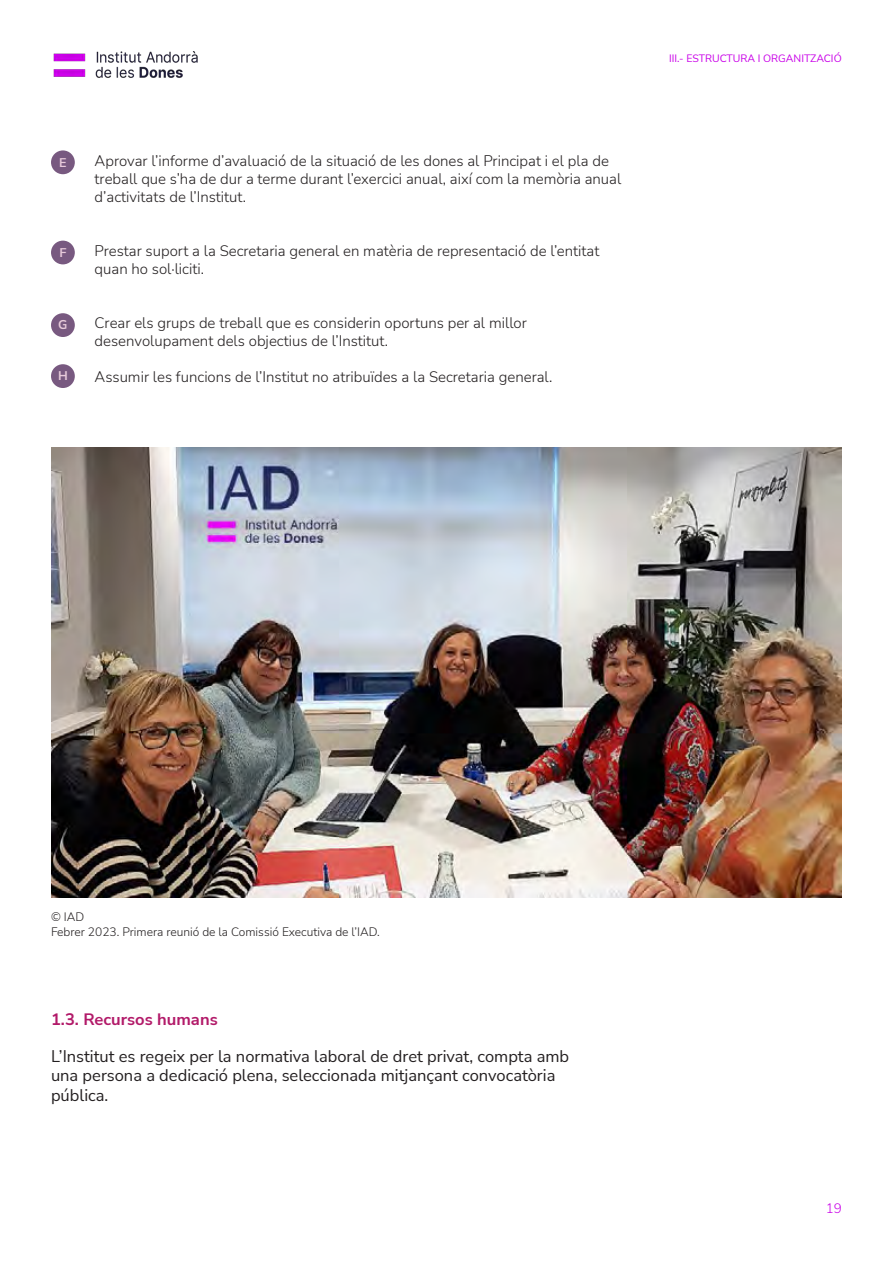
<style>
.page{position:relative;width:893px;height:1263px;background:#fff}
.page>*{position:absolute;margin:0;border:0;box-sizing:border-box;transform-origin:0 0}
.t1{font:16.5px/19.8px "Nunito Sans";color:#231f20}
.t2{font:700 16.5px "Nunito Sans";color:#b21a69}
.t3{font:300 15px/18px "Nunito Sans";color:#231f20}
.t4{font:300 13.5px "Nunito Sans";color:#c900e8}
.t5{font:700 12.6px "Nunito Sans";color:#e7cada}
.t6{font:300 12px "Nunito Sans";color:#231f20}
.t7{font:10.5px "Nunito Sans";color:#c900e8}
</style>
<div class="page">
<img style="left:53px;top:51px;width:145px;height:27px">
<div style="left:51px;top:150px;width:24px;height:24px;background:#785980;border-radius:50%"></div>
<div style="left:51px;top:241px;width:24px;height:23px;background:#785980;border-radius:50%"></div>
<div style="left:51px;top:313px;width:24px;height:24px;background:#785980;border-radius:50%"></div>
<div style="left:51px;top:364px;width:24px;height:24px;background:#785980;border-radius:50%"></div>
<img style="left:51px;top:447px;width:791px;height:451px">
<p class="t7" style="left:669px;top:51px;width:174px">III.- ESTRUCTURA I ORGANITZACIÓ</p>
<p class="t5" style="left:59px;top:153px;width:9px">E</p>
<p class="t3" style="left:95px;top:151px;width:528px">Aprovar l’informe d’avaluació de la situació de les dones al Principat i el pla de treball que s’ha de dur a terme durant l’exercici anual, així com la memòria anual d’activitats de l’Institut.</p>
<p class="t5" style="left:59px;top:243px;width:9px">F</p>
<p class="t3" style="left:95px;top:241px;width:506px">Prestar suport a la Secretaria general en matèria de representació de l’entitat</p>
<p class="t3" style="left:95px;top:259px;width:111px">quan ho sol·liciti.</p>
<p class="t5" style="left:58px;top:316px;width:11px">G</p>
<p class="t5" style="left:58px;top:367px;width:11px">H</p>
<p class="t3" style="left:95px;top:313px;width:434px">Crear els grups de treball que es considerin oportuns per al millor</p>
<p class="t3" style="left:95px;top:331px;width:295px">desenvolupament dels objectius de l’Institut.</p>
<p class="t3" style="left:95px;top:367px;width:459px">Assumir les funcions de l’Institut no atribuïdes a la Secretaria general.</p>
<p class="t6" style="left:51px;top:909px;width:35px">© IAD</p>
<p class="t6" style="left:51px;top:923px;width:330px">Febrer 2023. Primera reunió de la Comissió Executiva de l’IAD.</p>
<p class="t2" style="left:51px;top:1007px;width:168px">1.3. Recursos humans</p>
<p class="t1" style="left:51px;top:1045px;width:520px">L’Institut es regeix per la normativa laboral de dret privat, compta amb una persona a dedicació plena, seleccionada mitjançant convocatòria pública.</p>
<p class="t4" style="left:826px;top:1198px;width:18px">19</p>
</div>
